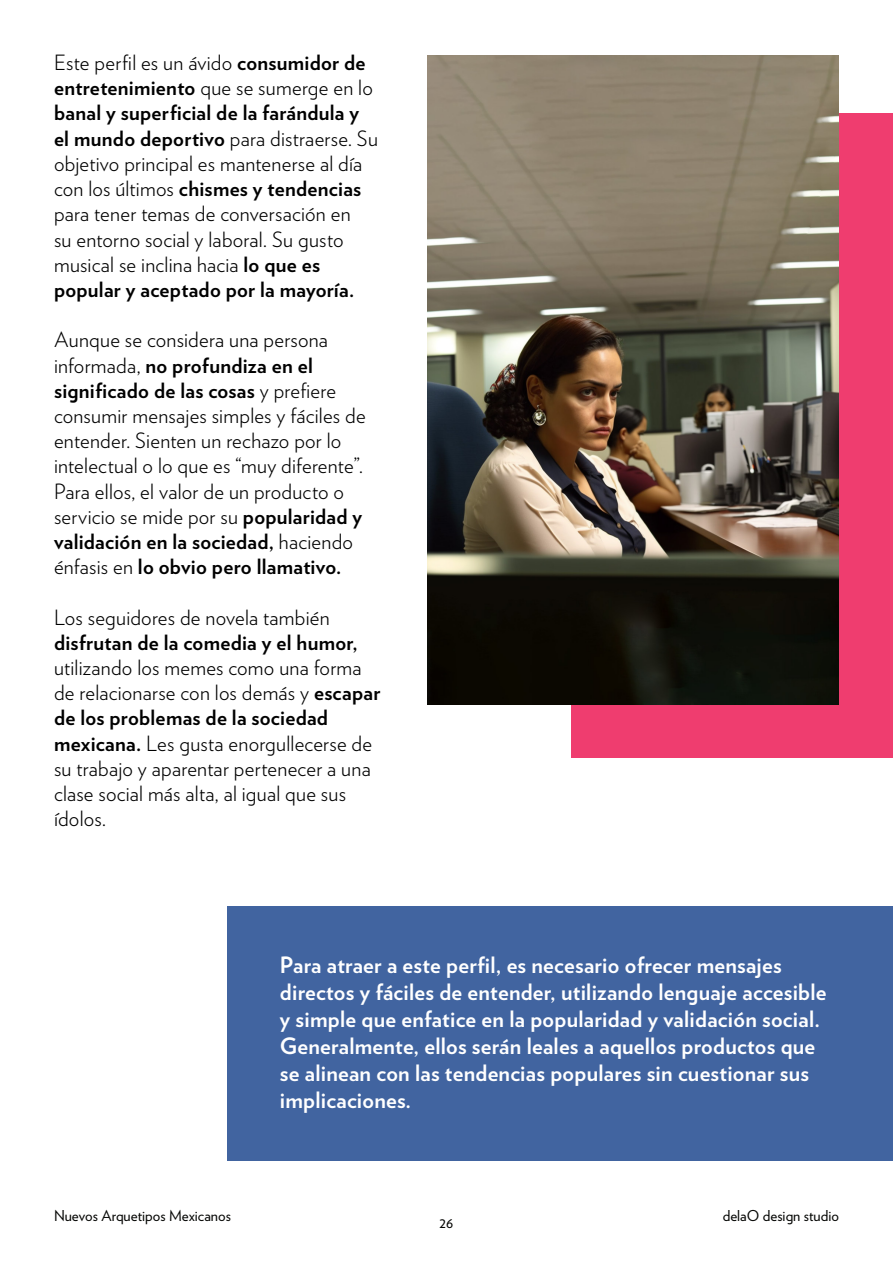
<style>
.page{position:relative;width:893px;height:1263px;background:#fff}
.page>*{position:absolute;margin:0;border:0;box-sizing:border-box;transform-origin:0 0}
.t1{font:700 22.5px/27px "Verlag";letter-spacing:.01em;color:#fff}
.t2{font:300 21px/25.2px "Verlag";letter-spacing:.01em;color:#000}
.t3{font:15px "Verlag";color:#040503}
.s1{font-weight:700}
</style>
<div class="page">
<div style="left:571px;top:113px;width:322px;height:645px;background:#ef3d6f"></div>
<div style="left:227px;top:905px;width:666px;height:255px;background:#4164a0"></div>
<img style="left:428px;top:56px;width:411px;height:648px">
<p class="t2" style="left:54px;top:49px;width:326px">Este perfil es un ávido <span class="s1">consumidor de entretenimiento</span> que se sumerge en lo <span class="s1">banal y superficial de la farándula y el mundo deportivo</span> para distraerse. Su objetivo principal es mantenerse al día con los últimos <span class="s1">chismes y tendencias </span>para tener temas de conversación en<br>su entorno social y laboral. Su gusto musical se inclina hacia <span class="s1">lo que es popular y aceptado por la mayoría.</span></p>
<p class="t2" style="left:54px;top:326px;width:313px">Aunque se considera una persona informada, <span class="s1">no profundiza en el significado de las cosas</span> y prefiere consumir mensajes simples y fáciles de entender. Sienten un rechazo por lo intelectual o lo que es “muy diferente”.<br>Para ellos, el valor de un producto o servicio se mide por su <span class="s1">popularidad y validación en la sociedad,</span> haciendo énfasis en <span class="s1">lo obvio pero llamativo.</span></p>
<p class="t2" style="left:54px;top:603px;width:328px">Los seguidores de novela también <span class="s1">disfrutan de la comedia y el humor, </span>utilizando los memes como una forma de relacionarse con los demás y <span class="s1">escapar de los problemas de la sociedad mexicana.</span> Les gusta enorgullecerse de su trabajo y aparentar pertenecer a una clase social más alta, al igual que sus ídolos.</p>
<p class="t1" style="left:280px;top:950px;width:548px">Para atraer a este perfil, es necesario ofrecer mensajes directos y fáciles de entender, utilizando lenguaje accesible y simple que enfatice en la popularidad y validación social.<br>Generalmente, ellos serán leales a aquellos productos que se alinean con las tendencias populares sin cuestionar sus implicaciones.</p>
<p class="t3" style="left:54px;top:1204px;width:178px">Nuevos Arquetipos Mexicanos</p>
<p class="t3" style="left:723px;top:1204px;width:118px">delaO design studio</p>
<p class="t3" style="left:440px;top:1211px;width:15px">26</p>
</div>
